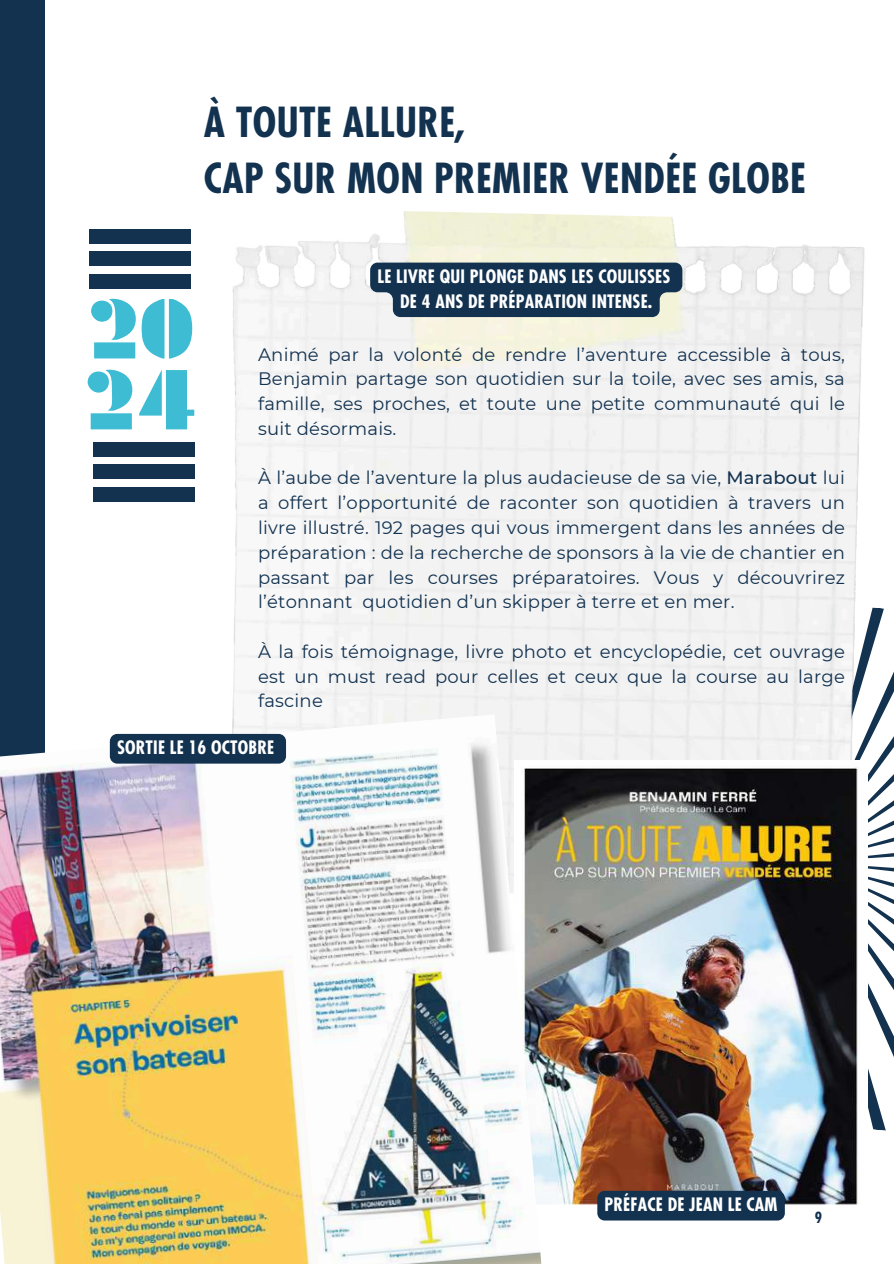
<style>
.page{position:relative;width:894px;height:1264px;background:#fff}
.page>*{position:absolute;margin:0;border:0;box-sizing:border-box;transform-origin:0 0}
.t1{font:900 74.4px/70.8px "Futura";color:#3dbcd3}
.t2{font:700 condensed 40.35px/56.2px "Futura";letter-spacing:.01em;color:#123250}
.t3{font:18px/24.8px "Montserrat";letter-spacing:.01em;color:#123250;text-align:justify}
.t4{font:700 condensed 18px/24.8px "Futura";letter-spacing:.01em;color:#fff;text-align:center}
.t5{font:700 condensed 15px "Futura";color:#123250}
.s1{font-weight:500}
</style>
<div class="page">
<div style="left:89px;top:251px;width:101px;height:14px;background:#123250"></div>
<div style="left:89px;top:274px;width:101px;height:14px;background:#123250"></div>
<div style="left:89px;top:229px;width:101px;height:14px;background:#123250"></div>
<div style="left:93px;top:464px;width:101px;height:14px;background:#123250"></div>
<div style="left:93px;top:487px;width:101px;height:14px;background:#123250"></div>
<div style="left:93px;top:442px;width:101px;height:14px;background:#123250"></div>
<svg style="left:867px;top:607px;width:26px;height:524px"></svg>
<div style="left:0;top:0;width:45px;height:862px;background:#123250"></div>
<img style="left:232px;top:211px;width:635px;height:549px">
<img style="left:543px;top:767px;width:315px;height:449px">
<img style="left:0;top:714px;width:543px;height:549px">
<div style="left:110px;top:734px;width:176px;height:29px;background:#123250;border-radius:7px"></div>
<svg style="left:370px;top:262px;width:312px;height:55px;background:#23415b"></svg>
<div style="left:597px;top:1190px;width:187px;height:30px;background:#123250;border-radius:7px"></div>
<h2 class="t2" style="left:204px;top:94px;width:603px">À TOUTE ALLURE,<br>CAP SUR MON PREMIER VENDÉE GLOBE</h2>
<h1 class="t1" style="left:86px;top:304px;width:111px">20<br>24</h1>
<p class="t4" style="left:377px;top:264px;width:294px">LE LIVRE QUI PLONGE DANS LES COULISSES<br>DE 4 ANS DE PRÉPARATION INTENSE.</p>
<p class="t3" style="left:258px;top:342px;width:588px">Animé par la volonté de rendre l’aventure accessible à tous, Benjamin partage son quotidien sur la toile, avec ses amis, sa famille, ses proches, et toute une petite communauté qui le suit désormais.</p>
<p class="t3" style="left:258px;top:465px;width:588px">À l’aube de l’aventure la plus audacieuse de sa vie, <span class="s1">Marabout</span> lui a offert l’opportunité de raconter son quotidien à travers un livre illustré. 192 pages qui vous immergent dans les années de préparation : de la recherche de sponsors à la vie de chantier en passant par les courses préparatoires. Vous y découvrirez l’étonnant quotidien d’un skipper à terre et en mer.</p>
<p class="t3" style="left:258px;top:639px;width:588px">À la fois témoignage, livre photo et encyclopédie, cet ouvrage est un must read pour celles et ceux que la course au large fascine</p>
<p class="t4" style="left:117px;top:735px;width:158px">SORTIE LE 16 OCTOBRE</p>
<p class="t4" style="left:604px;top:1192px;width:174px">PRÉFACE DE JEAN LE CAM</p>
<p class="t5" style="left:814px;top:1207px;width:9px">9</p>
</div>
